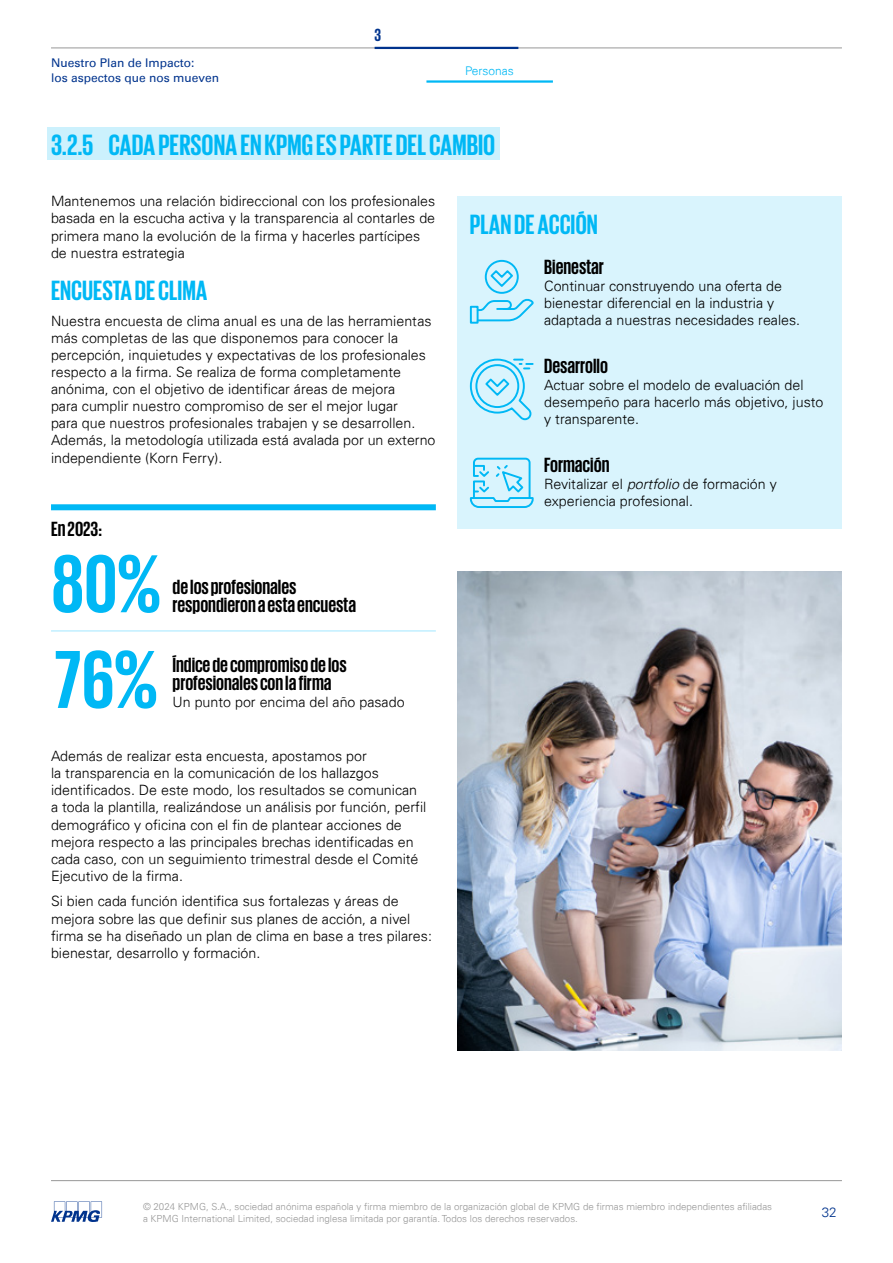
<style>
.page{position:relative;width:893px;height:1263px;background:#fff}
.page>*{position:absolute;margin:0;border:0;box-sizing:border-box;transform-origin:0 0}
.t1{font:700 84px/95.7px "KPMG";color:#00b8f5}
.t2{font:700 30px "KPMG";color:#00b8f5}
.t3{font:700 28.5px "KPMG";color:#00b8f5}
.t4{font:700 21px/18px "KPMG";color:#000}
.t5{font:700 18px "KPMG";color:#00338d}
.t6{font:300 14.25px/17.1px "Univers 45";color:#000}
.t7{font:300 13.5px "Univers 45";color:#00338d}
.t8{font:12px/14.4px "Univers 55 Roman";color:#00338d}
.t9{font:300 12px "Univers 45";color:#00b8f5}
.t10{font:300 9.75px/11.7px "Univers 45";color:#989898}
.s1{font-style:italic}
</style>
<div class="page">
<hr style="left:51px;top:1180px;width:791px;height:1px;background:#989898">
<svg style="left:51px;top:1201px;width:51px;height:21px"></svg>
<div style="left:47px;top:128px;width:453px;height:32px;background:#ccf1fd"></div>
<div style="left:51px;top:504px;width:385px;height:6px;background:#00b8f5"></div>
<hr style="left:51px;top:630px;width:385px;height:1px;background:#aceaff">
<div style="left:457px;top:196px;width:385px;height:333px;background:#d9f4fd"></div>
<div style="left:470px;top:306px;width:9px;height:18px;border:2px solid #00b8f5"></div>
<svg style="left:476px;top:298px;width:58px;height:24px"></svg>
<div style="left:485px;top:260px;width:34px;height:34px;border:2px solid #00b8f5;border-radius:50%"></div>
<svg style="left:489px;top:268px;width:26px;height:21px"></svg>
<svg style="left:469px;top:358px;width:64px;height:63px"></svg>
<svg style="left:469px;top:457px;width:65px;height:51px"></svg>
<img style="left:457px;top:571px;width:385px;height:479px">
<hr style="left:51px;top:48px;width:791px;height:1px;background:#989898">
<hr style="left:375px;top:47px;width:143px;height:2px;background:#00338d">
<hr style="left:426px;top:80px;width:127px;height:3px;background:#00b8f5">
<p class="t5" style="left:375px;top:26px;width:8px">3</p>
<p class="t8" style="left:51px;top:56px;width:170px">Nuestro Plan de Impacto:<br>los aspectos que nos mueven</p>
<p class="t9" style="left:465px;top:63px;width:50px">Personas</p>
<h2 class="t2" style="left:51px;top:130px;width:446px">3.2.5 CADA PERSONA EN KPMG ES PARTE DEL CAMBIO</h2>
<p class="t6" style="left:51px;top:193px;width:386px">Mantenemos una relación bidireccional con los profesionales basada en la escucha activa y la transparencia al contarles de primera mano la evolución de la firma y hacerles partícipes de nuestra estrategia</p>
<h3 class="t3" style="left:51px;top:276px;width:158px">ENCUESTA DE CLIMA</h3>
<p class="t6" style="left:51px;top:312px;width:386px">Nuestra encuesta de clima anual es una de las herramientas más completas de las que disponemos para conocer la percepción, inquietudes y expectativas de los profesionales respecto a la firma. Se realiza de forma completamente anónima, con el objetivo de identificar áreas de mejora<br>para cumplir nuestro compromiso de ser el mejor lugar<br>para que nuestros profesionales trabajen y se desarrollen.<br>Además, la metodología utilizada está avalada por un externo independiente (Korn Ferry).</p>
<h3 class="t4" style="left:51px;top:519px;width:53px">En 2023:</h3>
<h1 class="t1" style="left:51px;top:533px;width:112px">80%<br>76%</h1>
<h3 class="t4" style="left:173px;top:577px;width:185px">de los profesionales respondieron a esta encuesta</h3>
<h3 class="t4" style="left:173px;top:655px;width:176px">Índice de compromiso de los profesionales con la firma</h3>
<p class="t6" style="left:173px;top:693px;width:234px">Un punto por encima del año pasado</p>
<p class="t6" style="left:51px;top:747px;width:377px">Además de realizar esta encuesta, apostamos por<br>la transparencia en la comunicación de los hallazgos identificados. De este modo, los resultados se comunican a toda la plantilla, realizándose un análisis por función, perfil demográfico y oficina con el fin de plantear acciones de mejora respecto a las principales brechas identificadas en cada caso, con un seguimiento trimestral desde el Comité Ejecutivo de la firma.</p>
<p class="t6" style="left:51px;top:893px;width:382px">Si bien cada función identifica sus fortalezas y áreas de mejora sobre las que definir sus planes de acción, a nivel firma se ha diseñado un plan de clima en base a tres pilares: bienestar, desarrollo y formación.</p>
<h3 class="t3" style="left:470px;top:210px;width:130px">PLAN DE ACCIÓN</h3>
<h3 class="t4" style="left:544px;top:257px;width:61px">Bienestar</h3>
<p class="t6" style="left:544px;top:277px;width:258px">Continuar construyendo una oferta de bienestar diferencial en la industria y adaptada a nuestras necesidades reales.</p>
<h3 class="t4" style="left:544px;top:356px;width:65px">Desarrollo</h3>
<p class="t6" style="left:544px;top:376px;width:281px">Actuar sobre el modelo de evaluación del desempeño para hacerlo más objetivo, justo y transparente.</p>
<h3 class="t4" style="left:544px;top:455px;width:67px">Formación</h3>
<p class="t6" style="left:544px;top:475px;width:234px">Revitalizar el <span class="s1">portfolio</span> de formación y experiencia profesional.</p>
<p class="t10" style="left:143px;top:1201px;width:631px">© 2024 KPMG, S.A., sociedad anónima española y firma miembro de la organización global de KPMG de firmas miembro independientes afiliadas a KPMG International Limited, sociedad inglesa limitada por garantía. Todos los derechos reservados.</p>
<p class="t7" style="left:822px;top:1204px;width:17px">32</p>
</div>
